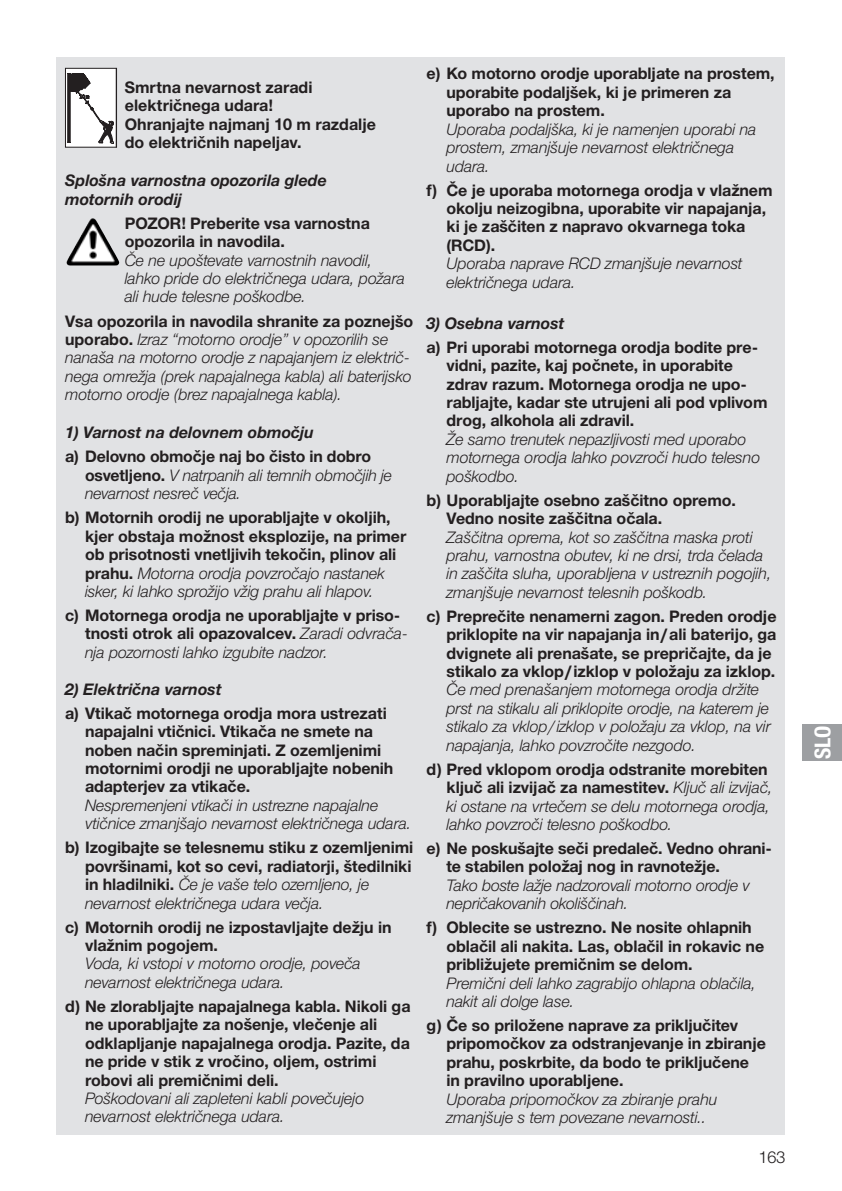
<style>
.page{position:relative;width:842px;height:1191px;background:#fff}
.page>*{position:absolute;margin:0;border:0;box-sizing:border-box;transform-origin:0 0}
.t1{font:700 22px "Gardena Sans Cond";color:#fff}
.t2{font:700 16px/18.4px "Gardena Sans";letter-spacing:-.005em;color:#231f20}
.t3{font:italic 16px/18.4px "Gardena Sans";letter-spacing:-.005em;color:#231f20}
.t4{font:italic 700 16px/18.4px "Gardena Sans";color:#231f20}
.t5{font:16px "Gardena Sans";color:#231f20}
.s1{font-weight:700;font-style:normal}
.s2{font-weight:400;font-style:italic}
</style>
<div class="page">
<div style="left:57px;top:57px;width:728px;height:1077px;background:#e1e2e4"></div>
<svg style="left:67px;top:70px;width:48px;height:75px"></svg>
<div style="left:65px;top:68px;width:52px;height:79px;border:1px solid #231f20"></div>
<hr style="left:116px;top:68px;width:1px;height:79px;background:#231f20">
<svg style="left:68px;top:73px;width:46px;height:71px;background:#c8c7c8"></svg>
<img style="left:68px;top:218px;width:24px;height:40px">
<div style="left:802px;top:724px;width:40px;height:36px;background:#9d9fa2"></div>
<p class="t2" style="left:125px;top:77px;width:253px">Smrtna nevarnost zaradi električnega udara!<br>Ohranjajte najmanj 10 m razdalje do električnih napeljav.</p>
<p class="t4" style="left:65px;top:170px;width:263px">Splošna varnostna opozorila glede motornih orodij</p>
<p class="t2" style="left:125px;top:213px;width:247px">POZOR! Preberite vsa varnostna opozorila in navodila.</p>
<p class="t3" style="left:125px;top:250px;width:282px">Če ne upoštevate varnostnih navodil, lahko pride do električnega udara, požara ali hude telesne poškodbe.</p>
<p class="t3" style="left:65px;top:311px;width:350px"><span class="s1">Vsa opozorila in navodila shranite za poznejšo uporabo.</span> Izraz “motorno orodje” v opozorilih se nanaša na motorno orodje z napajanjem iz električ&shy;nega omrežja (prek napajalnega kabla) ali baterijsko motorno orodje (brez napajalnega kabla).</p>
<p class="t4" style="left:65px;top:422px;width:250px">1) Varnost na delovnem območju</p>
<p class="t3" style="left:85px;top:447px;width:309px;text-indent:-20px"><span class="s1">a) Delovno območje naj bo čisto in dobro osvetljeno.</span> V natrpanih ali temnih območjih je nevarnost nesreč večja.</p>
<p class="t2" style="left:85px;top:507px;width:323px;text-indent:-20px">b) Motornih orodij ne uporabljajte v okoljih, kjer obstaja možnost eksplozije, na primer ob prisotnosti vnetljivih tekočin, plinov ali prahu. <span class="s2">Motorna orodja povzročajo nastanek isker, ki lahko sprožijo vžig prahu ali hlapov.</span></p>
<p class="t2" style="left:85px;top:605px;width:324px;text-indent:-20px">c) Motornega orodja ne uporabljajte v priso&shy;tnosti otrok ali opazovalcev. <span class="s2">Zaradi odvrača&shy;nja pozornosti lahko izgubite nadzor.</span></p>
<p class="t4" style="left:65px;top:679px;width:158px">2) Električna varnost</p>
<p class="t2" style="left:85px;top:703px;width:310px;text-indent:-20px">a) Vtikač motornega orodja mora ustrezati napajalni vtičnici. Vtikača ne smete na noben način spreminjati. Z ozemljenimi motornimi orodji ne uporabljajte nobenih adapterjev za vtikače.</p>
<p class="t3" style="left:85px;top:795px;width:328px">Nespremenjeni vtikači in ustrezne napajalne vtičnice zmanjšajo nevarnost električnega udara.</p>
<p class="t2" style="left:85px;top:837px;width:330px;text-indent:-20px">b) Izogibajte se telesnemu stiku z ozemljenimi površinami, kot so cevi, radiatorji, štedilniki in hladilniki. <span class="s2">Če je vaše telo ozemljeno, je nevarnost električnega udara večja.</span></p>
<p class="t2" style="left:85px;top:916px;width:308px;text-indent:-20px">c) Motornih orodij ne izpostavljajte dežju in vlažnim pogojem.</p>
<p class="t3" style="left:85px;top:953px;width:277px">Voda, ki vstopi v motorno orodje, poveča nevarnost električnega udara.</p>
<p class="t2" style="left:85px;top:996px;width:327px;text-indent:-20px">d) Ne zlorabljajte napajalnega kabla. Nikoli ga ne uporabljajte za nošenje, vlečenje ali odklapljanje napajalnega orodja. Pazite, da ne pride v stik z vročino, oljem, ostrimi robovi ali premičnimi deli.</p>
<p class="t3" style="left:85px;top:1088px;width:281px">Poškodovani ali zapleteni kabli povečujejo nevarnost električnega udara.</p>
<p class="t2" style="left:446px;top:64px;width:330px;text-indent:-20px">e) Ko motorno orodje uporabljate na prostem, uporabite podaljšek, ki je primeren za uporabo na prostem.</p>
<p class="t3" style="left:446px;top:119px;width:312px">Uporaba podaljška, ki je namenjen uporabi na prostem, zmanjšuje nevarnost električnega udara.</p>
<p class="t2" style="left:446px;top:180px;width:328px;text-indent:-20px">f) Če je uporaba motornega orodja v vlažnem okolju neizogibna, uporabite vir napajanja, ki je zaščiten z napravo okvarnega toka (RCD).</p>
<p class="t3" style="left:446px;top:253px;width:298px">Uporaba naprave RCD zmanjšuje nevarnost električnega udara.</p>
<p class="t4" style="left:427px;top:313px;width:139px">3) Osebna varnost</p>
<p class="t2" style="left:446px;top:337px;width:322px;text-indent:-20px">a) Pri uporabi motornega orodja bodite pre&shy;vidni, pazite, kaj počnete, in uporabite zdrav razum. Motornega orodja ne upo&shy;rabljajte, kadar ste utrujeni ali pod vplivom drog, alkohola ali zdravil.</p>
<p class="t3" style="left:446px;top:429px;width:315px">Že samo trenutek nepazljivosti med uporabo motornega orodja lahko povzroči hudo telesno poškodbo.</p>
<p class="t2" style="left:446px;top:490px;width:291px;text-indent:-20px">b) Uporabljajte osebno zaščitno opremo.<br>Vedno nosite zaščitna očala.</p>
<p class="t3" style="left:446px;top:527px;width:326px">Zaščitna oprema, kot so zaščitna maska proti prahu, varnostna obutev, ki ne drsi, trda čelada in zaščita sluha, uporabljena v ustreznih pogojih, zmanjšuje nevarnost telesnih poškodb.</p>
<p class="t2" style="left:446px;top:606px;width:331px;text-indent:-20px">c) Preprečite nenamerni zagon. Preden orodje priklopite na vir napajanja in/ali baterijo, ga dvignete ali prenašate, se prepričajte, da je stikalo za vklop/izklop v položaju za izklop.</p>
<p class="t3" style="left:446px;top:679px;width:326px">Če med prenašanjem motornega orodja držite prst na stikalu ali priklopite orodje, na katerem je stikalo za vklop/izklop v položaju za vklop, na vir napajanja, lahko povzročite nezgodo.</p>
<p class="t3" style="left:446px;top:759px;width:328px;text-indent:-20px"><span class="s1">d) Pred vklopom orodja odstranite morebiten ključ ali izvijač za namestitev.</span> Ključ ali izvijač, ki ostane na vrtečem se delu motornega orodja, lahko povzroči telesno poškodbo.</p>
<p class="t2" style="left:446px;top:838px;width:327px;text-indent:-20px">e) Ne poskušajte seči predaleč. Vedno ohrani&shy;te stabilen položaj nog in ravnotežje.</p>
<p class="t3" style="left:446px;top:875px;width:305px">Tako boste lažje nadzorovali motorno orodje v nepričakovanih okoliščinah.</p>
<p class="t2" style="left:446px;top:917px;width:319px;text-indent:-20px">f) Oblecite se ustrezno. Ne nosite ohlapnih oblačil ali nakita. Las, oblačil in rokavic ne približujete premičnim se delom.</p>
<p class="t3" style="left:446px;top:972px;width:311px">Premični deli lahko zagrabijo ohlapna oblačila, nakit ali dolge lase.</p>
<p class="t2" style="left:446px;top:1015px;width:321px;text-indent:-20px">g) Če so priložene naprave za priključitev pripomočkov za odstranjevanje in zbiranje prahu, poskrbite, da bodo te priključene in pravilno uporabljene.</p>
<p class="t3" style="left:446px;top:1089px;width:272px">Uporaba pripomočkov za zbiranje prahu zmanjšuje s tem povezane nevarnosti..</p>
<p class="t5" style="left:758px;top:1145px;width:28px">163</p>
<h1 class="t1" style="left:807px;top:759px;width:35px;rotate:-90deg">SLO</h1>
</div>
